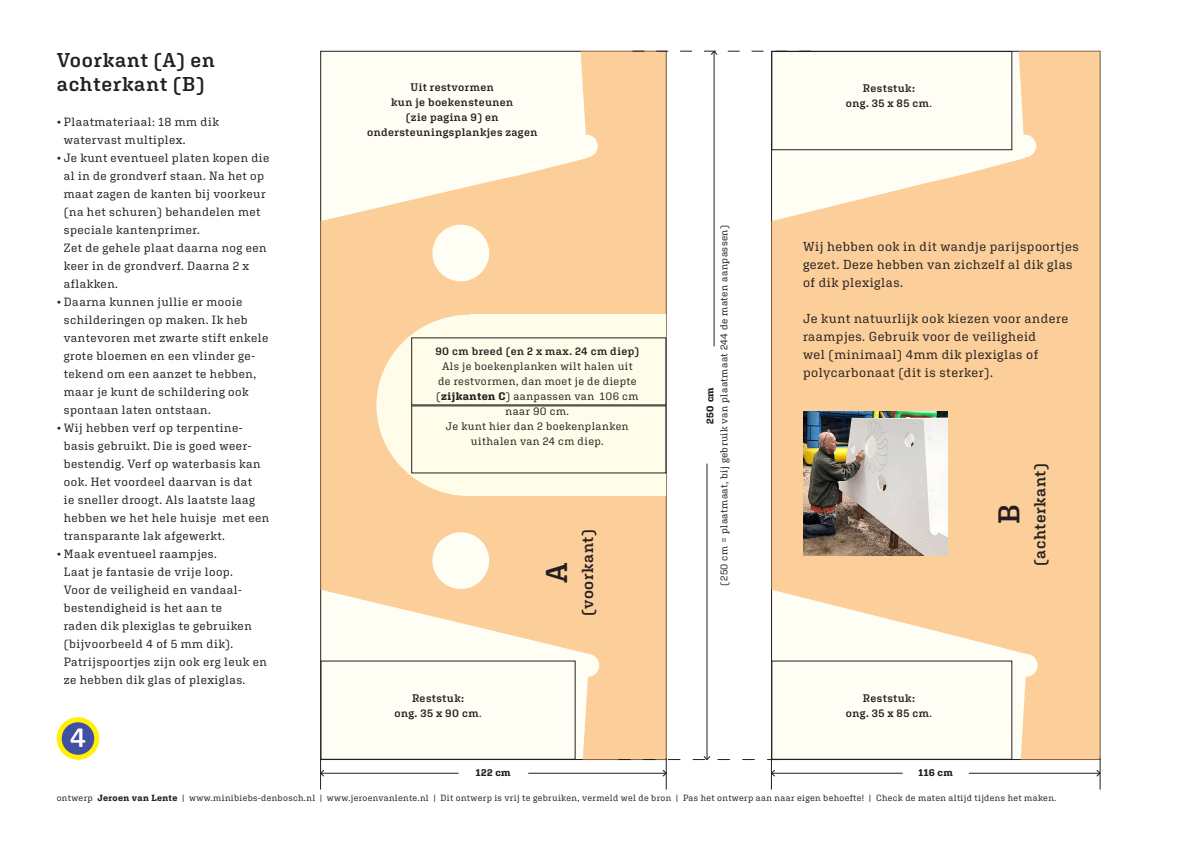
<style>
.page{position:relative;width:1191px;height:842px;background:#fff}
.page>*{position:absolute;margin:0;border:0;box-sizing:border-box;transform-origin:0 0}
.t1{font:600 30px "Aglet Slab";color:#231f20}
.t2{font:600 27px "Aglet Slab";color:#fff}
.t3{font:600 20px "Aglet Slab";letter-spacing:.035em;color:#231f20}
.t4{font:600 16px "Aglet Slab";letter-spacing:.035em;color:#231f20}
.t5{font:13px/18px "Aglet Slab";letter-spacing:.04em;color:#231f20}
.t6{font:12px/18px "Aglet Slab";letter-spacing:.035em;color:#231f20}
.t7{font:600 11px/15px "Aglet Slab";letter-spacing:.04em;color:#231f20;text-align:center}
.t8{font:11px/15px "Aglet Slab";letter-spacing:.04em;color:#231f20;text-align:center}
.t9{font:10px "Aglet Slab";letter-spacing:.04em;color:#231f20}
.t10{font:700 10px "Aglet Slab";letter-spacing:.04em;color:#231f20}
.t11{font:9px "Aglet Slab";letter-spacing:.04em;color:#231f20}
.s1{font-weight:700}
.s2{font-weight:400}
</style>
<div class="page">
<svg style="left:320px;top:51px;width:346px;height:709px;fill:#fccf9a"></svg>
<svg style="left:771px;top:51px;width:329px;height:709px;fill:#fccf9a"></svg>
<div style="left:470px;top:315px;width:195px;height:181px;background:#fffde9"></div>
<div style="left:376px;top:315px;width:187px;height:181px;background:#fffde9;border-radius:50%"></div>
<div style="left:432px;top:225px;width:57px;height:56px;background:#fffef4;border-radius:50%"></div>
<div style="left:432px;top:532px;width:57px;height:57px;background:#fffef4;border-radius:50%"></div>
<div style="left:576px;top:654px;width:23px;height:23px;background:#fffef4;border-radius:50%"></div>
<div style="left:1015px;top:654px;width:22px;height:23px;background:#fffef4;border-radius:50%"></div>
<div style="left:575px;top:135px;width:23px;height:22px;background:#fffef4;border-radius:50%"></div>
<div style="left:1013px;top:135px;width:23px;height:22px;background:#fffef4;border-radius:50%"></div>
<div style="left:411px;top:405px;width:255px;height:68px;border:1px solid #231f20"></div>
<div style="left:771px;top:660px;width:241px;height:100px;border:1px solid #231f20"></div>
<div style="left:320px;top:660px;width:255px;height:100px;border:1px solid #231f20"></div>
<hr style="left:714px;top:51px;width:1px;height:295px;background:#231f20">
<svg style="left:632px;top:51px;width:179px;height:4px"></svg>
<hr style="left:707px;top:464px;width:1px;height:295px;background:#231f20">
<svg style="left:618px;top:756px;width:161px;height:4px"></svg>
<hr style="left:969px;top:773px;width:131px;height:1px;background:#231f20">
<svg style="left:1096px;top:770px;width:4px;height:7px"></svg>
<hr style="left:771px;top:773px;width:131px;height:1px;background:#231f20">
<svg style="left:772px;top:770px;width:3px;height:7px"></svg>
<hr style="left:771px;top:758px;width:1px;height:31px;background:#231f20">
<hr style="left:1100px;top:758px;width:1px;height:31px;background:#231f20">
<img style="left:803px;top:411px;width:144px;height:145px">
<hr style="left:528px;top:773px;width:138px;height:1px;background:#231f20">
<svg style="left:662px;top:770px;width:4px;height:7px"></svg>
<hr style="left:321px;top:773px;width:137px;height:1px;background:#231f20">
<svg style="left:321px;top:770px;width:3px;height:7px"></svg>
<hr style="left:320px;top:758px;width:1px;height:31px;background:#231f20">
<hr style="left:666px;top:758px;width:1px;height:31px;background:#231f20">
<div style="left:771px;top:51px;width:241px;height:99px;border:1px solid #231f20"></div>
<div style="left:59px;top:720px;width:38px;height:37px;background:#4350a2;border-radius:50%"></div>
<div style="left:57px;top:717px;width:42px;height:43px;border:5px solid #fff101;border-radius:50%"></div>
<p class="t3" style="left:57px;top:48px;width:160px">Voorkant (A) en</p>
<p class="t3" style="left:57px;top:72px;width:149px">achterkant (B)</p>
<p class="t6" style="left:64px;top:113px;width:157px;text-indent:-7px">• Plaatmateriaal: 18 mm dik watervast multiplex.</p>
<p class="t6" style="left:64px;top:149px;width:207px;text-indent:-7px">• Je kunt eventueel platen kopen die al in de grondverf staan. Na het op maat zagen de kanten bij voorkeur (na het schuren) behandelen met speciale kantenprimer.</p>
<p class="t6" style="left:64px;top:239px;width:204px">Zet de gehele plaat daarna nog een keer in de grondverf. Daarna 2 x aflakken.</p>
<p class="t6" style="left:64px;top:293px;width:206px;text-indent:-7px">• Daarna kunnen jullie er mooie schilderingen op maken. Ik heb vantevoren met zwarte stift enkele grote bloemen en een vlinder ge&shy;tekend om een aanzet te hebben, maar je kunt de schildering ook spontaan laten ontstaan.</p>
<p class="t6" style="left:64px;top:419px;width:207px;text-indent:-7px">• Wij hebben verf op terpentine&shy;basis gebruikt. Die is goed weer&shy;bestendig. Verf op waterbasis kan ook. Het voordeel daarvan is dat<br>ie sneller droogt. Als laatste laag hebben we het hele huisje met een transparante lak afgewerkt.</p>
<p class="t6" style="left:64px;top:545px;width:189px;text-indent:-7px">• Maak eventueel raampjes.<br>Laat je fantasie de vrije loop.<br>Voor de veiligheid en vandaal&shy;bestendigheid is het aan te raden dik plexiglas te gebruiken (bijvoorbeeld 4 of 5 mm dik).</p>
<p class="t6" style="left:64px;top:653px;width:205px">Patrijspoortjes zijn ook erg leuk en ze hebben dik glas of plexiglas.</p>
<h2 class="t2" style="left:70px;top:721px;width:17px">4</h2>
<p class="t7" style="left:410px;top:79px;width:85px">Uit restvormen</p>
<p class="t7" style="left:391px;top:94px;width:124px">kun je boekensteunen</p>
<p class="t7" style="left:367px;top:109px;width:172px">(zie pagina 9) en ondersteuningsplankjes zagen</p>
<p class="t7" style="left:435px;top:343px;width:205px">90 cm breed (en 2 x max. 24 cm diep)</p>
<p class="t8" style="left:436px;top:358px;width:204px">Als je boekenplanken wilt halen uit de restvormen, dan moet je de diepte (<span class="s1">zijkanten C</span>) aanpassen van 106 cm naar 90 cm.</p>
<p class="t8" style="left:446px;top:418px;width:184px">Je kunt hier dan 2 boekenplanken uithalen van 24 cm diep.</p>
<p class="t7" style="left:412px;top:690px;width:54px">Reststuk:</p>
<p class="t7" style="left:394px;top:705px;width:89px">ong. 35 x 90 cm<span class="s2">.</span></p>
<p class="t10" style="left:476px;top:767px;width:36px">122 cm</p>
<p class="t1" style="left:538px;top:583px;width:22px;rotate:-90deg">A</p>
<p class="t4" style="left:577px;top:616px;width:88px;rotate:-90deg">(voorkant)</p>
<p class="t9" style="left:718px;top:586px;width:362px;rotate:-90deg">(250 cm = plaatmaat, bij gebruik van plaatmaat 244 de maten aanpassen)</p>
<p class="t10" style="left:704px;top:424px;width:38px;rotate:-90deg">250 cm</p>
<p class="t7" style="left:863px;top:81px;width:54px">Reststuk:</p>
<p class="t7" style="left:846px;top:96px;width:88px">ong. 35 x 85 cm<span class="s2">.</span></p>
<p class="t5" style="left:803px;top:238px;width:277px">Wij hebben ook in dit wandje parijspoortjes gezet. Deze hebben van zichzelf al dik glas of dik plexiglas.</p>
<p class="t5" style="left:803px;top:310px;width:267px">Je kunt natuurlijk ook kiezen voor andere raampjes. Gebruik voor de veiligheid<br>wel (minimaal) 4mm dik plexiglas of polycarbonaat (dit is sterker).</p>
<p class="t1" style="left:990px;top:524px;width:21px;rotate:-90deg">B</p>
<p class="t4" style="left:1030px;top:566px;width:104px;rotate:-90deg">(achterkant)</p>
<p class="t7" style="left:863px;top:690px;width:54px">Reststuk:</p>
<p class="t7" style="left:846px;top:705px;width:88px">ong. 35 x 85 cm<span class="s2">.</span></p>
<p class="t10" style="left:918px;top:767px;width:36px">116 cm</p>
<p class="t11" style="left:57px;top:792px;width:1001px">ontwerp <span class="s1">Jeroen van Lente</span> | www.minibiebs-denbosch.nl | www.jeroenvanlente.nl | Dit ontwerp is vrij te gebruiken, vermeld wel de bron | Pas het ontwerp aan naar eigen behoefte! | Check de maten altijd tijdens het maken.</p>
</div>
